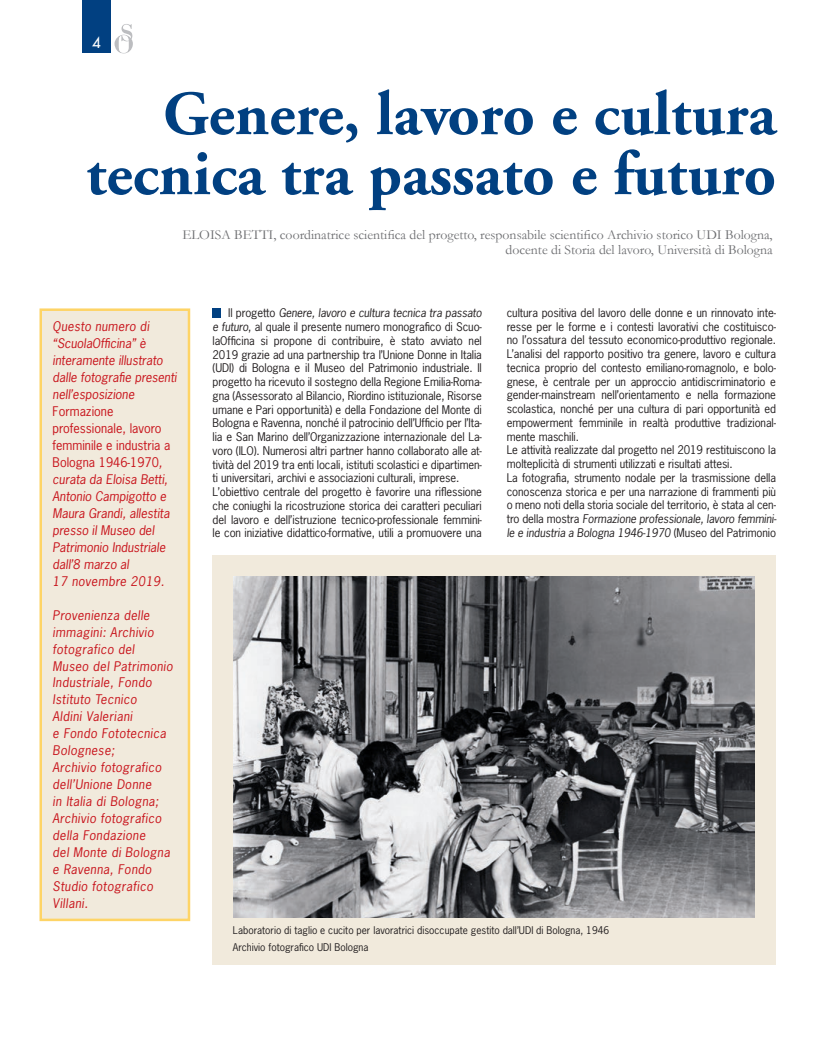
<style>
.page{position:relative;width:815px;height:1053px;background:#fff}
.page>*{position:absolute;margin:0;border:0;box-sizing:border-box;transform-origin:0 0}
.t1{font:700 62.5px/60px "Adobe Garamond";color:#014081;text-align:right}
.t2{font:15px "Futura";color:#fff}
.t3{font:13.75px/15px "Garamond";color:#6c6d70;text-align:right}
.t4{font:italic 12.5px/17px "News Gothic Std";color:#c8131b}
.t5{font:italic 12.5px/17px "News Gothic Std";letter-spacing:.03em;color:#c8131b}
.t6{font:11.25px/13.8px "News Gothic Std";letter-spacing:-.01em;color:#231f20}
.t7{font:10px/17px "News Gothic Std";color:#231f20}
.s1{font-style:normal}
.s2{font-style:italic}
</style>
<div class="page">
<svg style="left:115px;top:24px;width:18px;height:29px"></svg>
<div style="left:82px;top:0;width:29px;height:53px;background:#014081"></div>
<div style="left:213px;top:308px;width:8px;height:9px;background:#014081"></div>
<div style="left:41px;top:310px;width:148px;height:609px;background:#f1eadc"></div>
<div style="left:39px;top:308px;width:151px;height:613px;border:2px solid #fed466"></div>
<div style="left:213px;top:555px;width:563px;height:409px;background:#f1eadc"></div>
<img style="left:234px;top:576px;width:521px;height:341px">
<h2 class="t2" style="left:92px;top:33px;width:10px">4</h2>
<h1 class="t1" style="left:86px;top:85px;width:691px">Genere, lavoro e cultura tecnica tra passato e futuro</h1>
<p class="t3" style="left:182px;top:226px;width:592px">ELOISA BETTI, coordinatrice scientifica del progetto, responsabile scientifico Archivio storico UDI Bologna, docente di Storia del lavoro, Università di Bologna</p>
<p class="t4" style="left:53px;top:318px;width:126px">Questo numero di “ScuolaOfficina” è interamente illustrato dalle fotografie presenti nell’esposizione</p>
<p class="t4" style="left:53px;top:403px;width:119px"><span class="s1">Formazione professionale, lavoro femminile e industria a<br>Bologna 1946-1970</span>, curata da Eloisa Betti,<br>Antonio Campigotto e<br>Maura Grandi, allestita presso il Museo del<br>Patrimonio Industriale dall’8 marzo al<br>17 novembre 2019.</p>
<p class="t5" style="left:53px;top:606px;width:122px">Provenienza delle immagini: Archivio fotografico del<br>Museo del Patrimonio<br>Industriale, Fondo<br>Istituto Tecnico<br>Aldini Valeriani<br>e Fondo Fototecnica<br>Bolognese;<br>Archivio fotografico dell’Unione Donne<br>in Italia di Bologna;<br>Archivio fotografico della Fondazione<br>del Monte di Bologna e Ravenna, Fondo<br>Studio fotografico<br>Villani.</p>
<p class="t6" style="left:213px;top:306px;width:271px;text-indent:16px">Il progetto <span class="s2">Genere, lavoro e cultura tecnica tra passato e futuro</span>, al quale il presente numero monografico di Scuo&shy;laOfficina si propone di contribuire, è stato avviato nel 2019 grazie ad una partnership tra l’Unione Donne in Italia (UDI) di Bologna e il Museo del Patrimonio industriale. Il progetto ha ricevuto il sostegno della Regione Emilia-Roma&shy;gna (Assessorato al Bilancio, Riordino istituzionale, Risorse umane e Pari opportunità) e della Fondazione del Monte di Bologna e Ravenna, nonché il patrocinio dell’Ufficio per l’Ita&shy;lia e San Marino dell’Organizzazione internazionale del La&shy;voro (ILO). Numerosi altri partner hanno collaborato alle at&shy;tività del 2019 tra enti locali, istituti scolastici e dipartimen&shy;ti universitari, archivi e associazioni culturali, imprese.<br>L’obiettivo centrale del progetto è favorire una riflessione che coniughi la ricostruzione storica dei caratteri peculiari del lavoro e dell’istruzione tecnico-professionale femmini&shy;le con iniziative didattico-formative, utili a promuovere una</p>
<p class="t6" style="left:507px;top:305px;width:271px">cultura positiva del lavoro delle donne e un rinnovato inte&shy;resse per le forme e i contesti lavorativi che costituisco&shy;no l’ossatura del tessuto economico-produttivo regionale.<br>L’analisi del rapporto positivo tra genere, lavoro e cultura tecnica proprio del contesto emiliano-romagnolo, e bolo&shy;gnese, è centrale per un approccio antidiscriminatorio e gender-mainstream nell’orientamento e nella formazione scolastica, nonché per una cultura di pari opportunità ed empowerment femminile in realtà produttive tradizional&shy;mente maschili.<br>Le attività realizzate dal progetto nel 2019 restituiscono la molteplicità di strumenti utilizzati e risultati attesi.<br>La fotografia, strumento nodale per la trasmissione della conoscenza storica e per una narrazione di frammenti più o meno noti della storia sociale del territorio, è stata al cen&shy;tro della mostra <span class="s2">Formazione professionale, lavoro femmini&shy;le e industria a Bologna 1946-1970</span> (Museo del Patrimonio</p>
<p class="t7" style="left:233px;top:921px;width:378px">Laboratorio di taglio e cucito per lavoratrici disoccupate gestito dall’UDI di Bologna, 1946<br>Archivio fotografico UDI Bologna</p>
</div>
